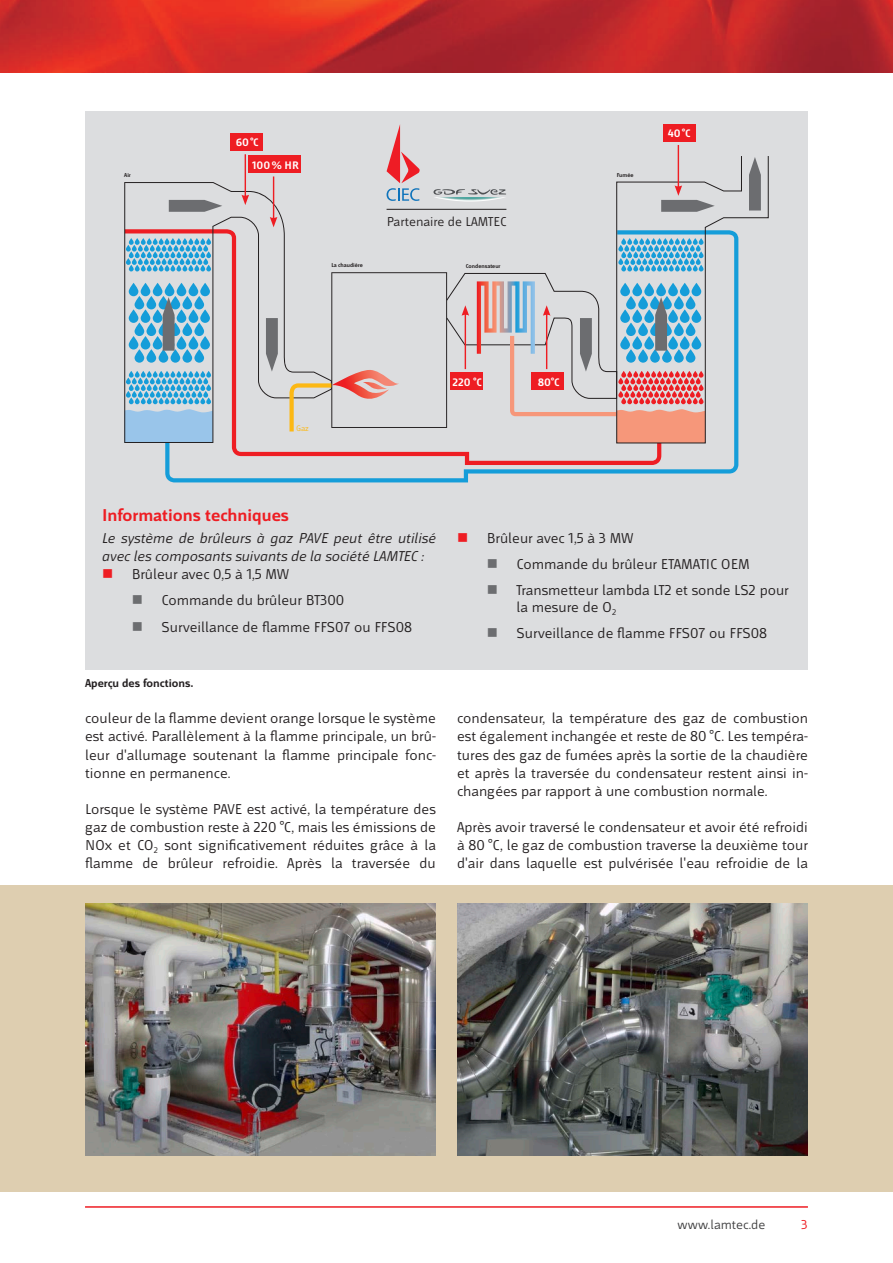
<style>
.page{position:relative;width:893px;height:1263px;background:#fff}
.page>*{position:absolute;margin:0;border:0;box-sizing:border-box;transform-origin:0 0}
.t1{font:700 18px "Mr Jones";color:#ee1d23}
.t2{font:15px/18px "Mr Jones";color:#231f20;text-align:justify}
.t3{font:italic 15px/18px "Mr Jones";color:#231f20}
.t4{font:13.5px "Mr Jones";color:#231f20}
.t5{font:13.5px "Mr Jones";color:#3e3e3f}
.t6{font:13.5px "Mr Jones";color:#ee1d23}
.t7{font:700 12px "Mr Jones";color:#231f20}
.t8{font:700 11.4px/22.2px "Mr Jones";color:#fff}
.t9{font:8.4px "Mr Jones";color:#fcb814}
.t10{font:700 6px "Mr Jones";color:#231f20}
</style>
<div class="page">
<img style="left:0;top:0;width:893px;height:72px">
<hr style="left:85px;top:1206px;width:723px;height:2px;background:#ee1d23">
<div style="left:0;top:885px;width:893px;height:306px;background:#deceb0"></div>
<img style="left:85px;top:903px;width:351px;height:252px">
<img style="left:457px;top:903px;width:351px;height:252px">
<div style="left:85px;top:111px;width:723px;height:558px;background:#dcdddf"></div>
<svg style="left:165px;top:444px;width:573px;height:38px"></svg>
<svg style="left:165px;top:443px;width:496px;height:22px"></svg>
<svg style="left:124px;top:182px;width:165px;height:261px"></svg>
<svg style="left:135px;top:349px;width:9px;height:14px"></svg>
<svg style="left:159px;top:349px;width:9px;height:14px"></svg>
<svg style="left:146px;top:349px;width:10px;height:14px"></svg>
<svg style="left:171px;top:349px;width:9px;height:14px"></svg>
<svg style="left:182px;top:349px;width:10px;height:14px"></svg>
<svg style="left:194px;top:349px;width:10px;height:14px"></svg>
<svg style="left:129px;top:336px;width:9px;height:13px"></svg>
<svg style="left:153px;top:336px;width:9px;height:13px"></svg>
<svg style="left:141px;top:336px;width:9px;height:13px"></svg>
<svg style="left:177px;top:336px;width:9px;height:13px"></svg>
<svg style="left:189px;top:336px;width:9px;height:13px"></svg>
<svg style="left:200px;top:336px;width:10px;height:13px"></svg>
<svg style="left:135px;top:323px;width:9px;height:13px"></svg>
<svg style="left:159px;top:323px;width:9px;height:13px"></svg>
<svg style="left:146px;top:323px;width:10px;height:13px"></svg>
<svg style="left:171px;top:323px;width:9px;height:13px"></svg>
<svg style="left:182px;top:323px;width:10px;height:13px"></svg>
<svg style="left:194px;top:323px;width:10px;height:13px"></svg>
<svg style="left:129px;top:309px;width:9px;height:14px"></svg>
<svg style="left:153px;top:309px;width:9px;height:14px"></svg>
<svg style="left:141px;top:309px;width:9px;height:14px"></svg>
<svg style="left:177px;top:309px;width:9px;height:14px"></svg>
<svg style="left:189px;top:309px;width:9px;height:14px"></svg>
<svg style="left:200px;top:309px;width:10px;height:14px"></svg>
<svg style="left:135px;top:296px;width:9px;height:13px"></svg>
<svg style="left:159px;top:296px;width:9px;height:13px"></svg>
<svg style="left:146px;top:296px;width:10px;height:13px"></svg>
<svg style="left:171px;top:296px;width:9px;height:13px"></svg>
<svg style="left:182px;top:296px;width:10px;height:13px"></svg>
<svg style="left:194px;top:296px;width:10px;height:13px"></svg>
<svg style="left:129px;top:283px;width:9px;height:13px"></svg>
<svg style="left:153px;top:283px;width:9px;height:13px"></svg>
<svg style="left:141px;top:283px;width:9px;height:13px"></svg>
<svg style="left:165px;top:283px;width:9px;height:13px"></svg>
<svg style="left:177px;top:283px;width:9px;height:13px"></svg>
<svg style="left:189px;top:283px;width:9px;height:13px"></svg>
<svg style="left:200px;top:283px;width:10px;height:13px"></svg>
<svg style="left:126px;top:238px;width:85px;height:33px"></svg>
<svg style="left:124px;top:371px;width:89px;height:72px"></svg>
<svg style="left:163px;top:297px;width:12px;height:54px"></svg>
<svg style="left:169px;top:200px;width:53px;height:12px"></svg>
<svg style="left:266px;top:318px;width:12px;height:54px"></svg>
<hr style="left:245px;top:154px;width:1px;height:43px;background:#ee1d23">
<svg style="left:242px;top:195px;width:7px;height:10px"></svg>
<div style="left:230px;top:133px;width:32px;height:18px;background:#ee1d23"></div>
<hr style="left:273px;top:176px;width:1px;height:43px;background:#ee1d23">
<svg style="left:270px;top:217px;width:7px;height:10px"></svg>
<div style="left:248px;top:156px;width:53px;height:17px;background:#ee1d23"></div>
<svg style="left:289px;top:124px;width:480px;height:320px"></svg>
<hr style="left:387px;top:209px;width:119px;height:1px;background:#231f20">
<p class="t10" style="left:124px;top:172px;width:8px">Air</p>
<p class="t8" style="left:252px;top:132px;width:48px;text-indent:-16px">60°C<br>100% HR</p>
<p class="t4" style="left:387px;top:214px;width:121px">Partenaire de LAMTEC</p>
<p class="t10" style="left:331px;top:262px;width:33px">La chaudière</p>
<p class="t10" style="left:466px;top:263px;width:36px">Condensateur</p>
<p class="t9" style="left:296px;top:424px;width:14px">Gaz</p>
<p class="t8" style="left:453px;top:371px;width:31px">220 °C</p>
<p class="t8" style="left:538px;top:371px;width:23px">80°C</p>
<p class="t10" style="left:617px;top:172px;width:18px">Fumée</p>
<p class="t8" style="left:668px;top:122px;width:24px">40°C</p>
<p class="t1" style="left:102px;top:505px;width:188px">Informations techniques</p>
<p class="t3" style="left:102px;top:530px;width:335px">Le système de brûleurs à gaz PAVE peut être utilisé avec les composants suivants de la société LAMTEC :</p>
<p class="t2" style="left:162px;top:562px;width:252px;line-height:26px;text-align:left;text-indent:-30px">Brûleur avec 0,5 à 1,5 MW<br>Commande du brûleur BT300<br>Surveillance de flamme FFS07 ou FFS08</p>
<p class="t7" style="left:85px;top:677px;width:110px">Aperçu des fonctions.</p>
<p class="t2" style="left:85px;top:710px;width:352px">couleur de la flamme devient orange lorsque le système est activé. Parallèlement à la flamme principale, un brû&shy;leur d'allumage soutenant la flamme principale fonc&shy;tionne en permanence.</p>
<p class="t2" style="left:85px;top:800px;width:352px">Lorsque le système PAVE est activé, la température des gaz de combustion reste à 220 °C, mais les émissions de NOx et CO<sub>2</sub> sont significativement réduites grâce à la flamme de brûleur refroidie. Après la traversée du</p>
<p class="t2" style="left:517px;top:526px;width:274px;line-height:26px;text-align:left;text-indent:-30px">Brûleur avec 1,5 à 3 MW<br>Commande du brûleur ETAMATIC OEM<br>Transmetteur lambda LT2 et sonde LS2 pour</p>
<p class="t2" style="left:517px;top:595px;width:252px;line-height:26px">la mesure de O<sub>2<br></sub>Surveillance de flamme FFS07 ou FFS08</p>
<p class="t2" style="left:457px;top:710px;width:352px">condensateur, la température des gaz de combustion est également inchangée et reste de 80 °C. Les tempéra&shy;tures des gaz de fumées après la sortie de la chaudière et après la traversée du condensateur restent ainsi in&shy;changées par rapport à une combustion normale.</p>
<p class="t2" style="left:457px;top:818px;width:352px">Après avoir traversé le condensateur et avoir été refroidi à 80 °C, le gaz de combustion traverse la deuxième tour d'air dans laquelle est pulvérisée l'eau refroidie de la</p>
<p class="t5" style="left:678px;top:1217px;width:89px">www.lamtec.de</p>
<p class="t6" style="left:801px;top:1217px;width:8px">3</p>
</div>
